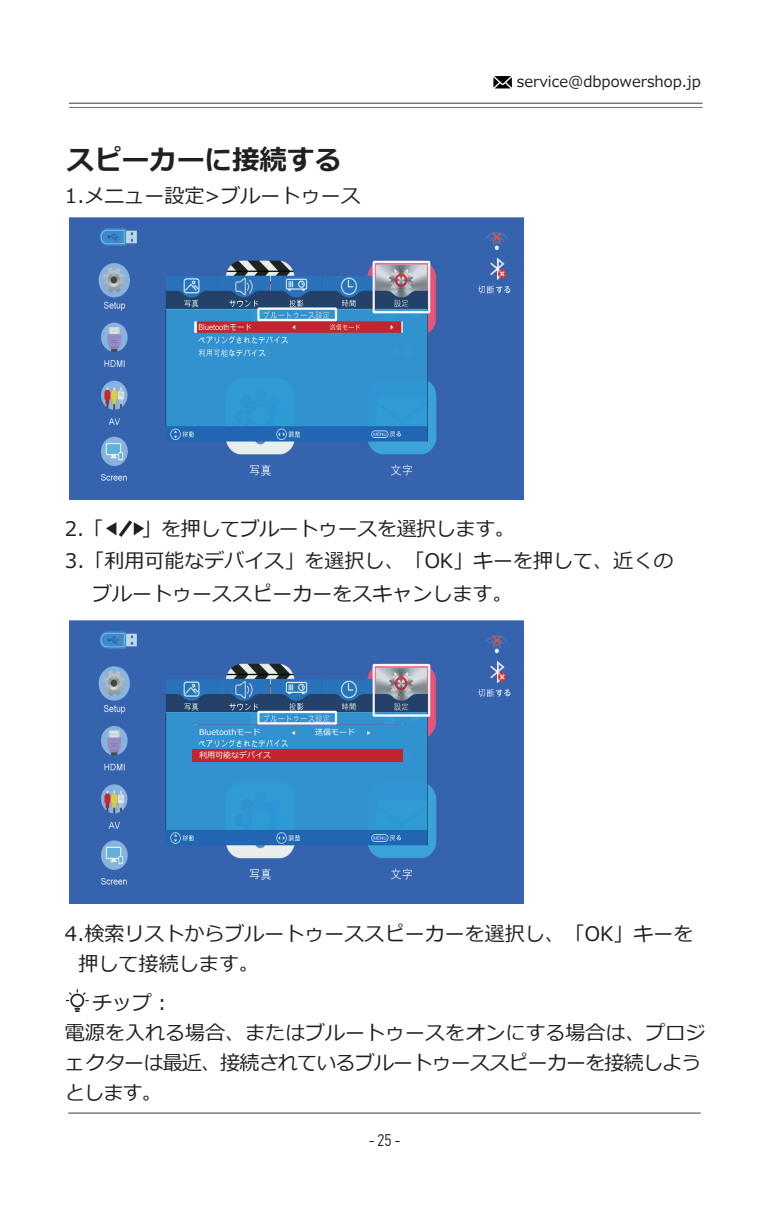
<style>
.page{position:relative;width:766px;height:1212px;background:#fff}
.page>*{position:absolute;margin:0;border:0;box-sizing:border-box;transform-origin:0 0}
.t1{font:700 27.5px "Meiryo";color:#231f20}
.t2{font:20px/30px "Meiryo";color:#231f20}
.t3{font:20px/30px "Meiryo";letter-spacing:-.02em;color:#231f20}
.t4{font:300 17px "PF Din Text Cond Pro";color:#231f20}
.t5{font:15px "Meiryo";color:#231f20}
.t6{font:8px "Meiryo";color:#fff}
</style>
<div class="page">
<svg style="left:106px;top:520px;width:38px;height:17px"></svg>
<hr style="left:68px;top:1112px;width:632px;height:2px;background:#6e6f72">
<hr style="left:69px;top:103px;width:633px;height:1px;background:#6e6f72">
<hr style="left:69px;top:107px;width:633px;height:1px;background:#6e6f72">
<svg style="left:66px;top:989px;width:23px;height:23px"></svg>
<svg style="left:493px;top:76px;width:18px;height:12px"></svg>
<div style="left:576px;top:357px;width:13px;height:13px;border:1px solid #fff;border-radius:50%"></div>
<img style="left:69px;top:217px;width:454px;height:283px">
<img style="left:69px;top:621px;width:454px;height:282px">
<div style="left:192px;top:725px;width:211px;height:12px;background:#3292d0"></div>
<div style="left:192px;top:749px;width:211px;height:12px;background:#c2262c"></div>
<h1 class="t1" style="left:67px;top:141px;width:277px">スピーカーに接続する</h1>
<p class="t2" style="left:65px;top:182px;width:297px">1.メニュー設定&gt;ブルートゥース</p>
<p class="t5" style="left:516px;top:72px;width:185px">service@dbpowershop.jp</p>
<p class="t2" style="left:65px;top:515px;width:40px">2.「</p>
<p class="t3" style="left:142px;top:515px;width:374px">」を押してブルートゥースを選択します。</p>
<p class="t2" style="left:65px;top:547px;width:609px">3.「利用可能なデバイス」を選択し、「OK」キーを押して、近くの</p>
<p class="t2" style="left:92px;top:580px;width:421px">ブルートゥーススピーカーをスキャンします。</p>
<p class="t6" style="left:199px;top:726px;width:63px">Bluetoothモード</p>
<p class="t6" style="left:315px;top:726px;width:42px">送信モード</p>
<p class="t6" style="left:199px;top:749px;width:73px">利用可能なデバイス</p>
<p class="t2" style="left:79px;top:920px;width:616px;text-indent:-14px">4.検索リストからブルートゥーススピーカーを選択し、「OK」キーを押して接続します。</p>
<p class="t3" style="left:65px;top:988px;width:642px;text-indent:27px">チップ：<br>電源を入れる場合、またはブルートゥースをオンにする場合は、プロジェクターは最近、接続されているブルートゥーススピーカーを接続しようとします。</p>
<p class="t4" style="left:368px;top:1130px;width:33px">- 25 -</p>
</div>
